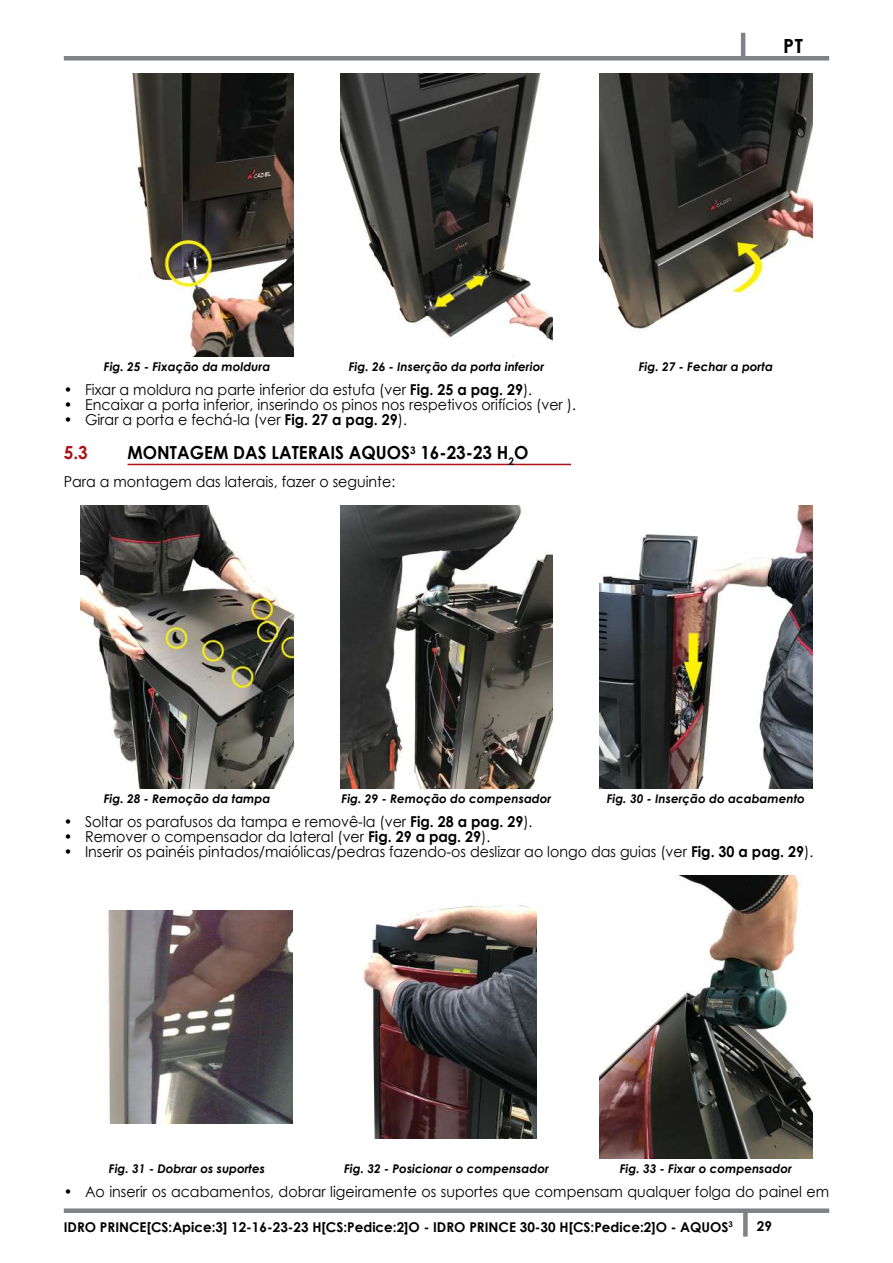
<style>
.page{position:relative;width:893px;height:1263px;background:#fff}
.page>*{position:absolute;margin:0;border:0;box-sizing:border-box;transform-origin:0 0}
.t1{font:700 19.5px "Century Gothic";color:#000}
.t2{font:700 18px "Century Gothic";color:#000;scale:.95 1}
.t3{font:700 18px "Century Gothic";color:#ad1015;scale:.95 1}
.t4{font:15px "Century Gothic";color:#000;scale:.95 1}
.t5{font:700 13.5px "Century Gothic";color:#000}
.t6{font:italic 700 12px "Century Gothic";color:#000}
.s1{font-weight:700}
</style>
<div class="page">
<div style="left:64px;top:1208px;width:765px;height:5px;background:#808285"></div>
<div style="left:64px;top:56px;width:765px;height:5px;background:#808285"></div>
<div style="left:743px;top:1211px;width:5px;height:25px;background:#808285"></div>
<hr style="left:741px;top:33px;width:4px;height:25px;background:#808285">
<hr style="left:128px;top:464px;width:443px;height:1px;background:#ad1015">
<img style="left:132px;top:73px;width:161px;height:284px">
<img style="left:340px;top:73px;width:213px;height:284px">
<img style="left:600px;top:73px;width:212px;height:258px">
<img style="left:81px;top:505px;width:212px;height:284px">
<img style="left:340px;top:505px;width:213px;height:284px">
<img style="left:600px;top:505px;width:212px;height:284px">
<img style="left:108px;top:910px;width:185px;height:213px">
<img style="left:362px;top:905px;width:175px;height:233px">
<img style="left:600px;top:875px;width:212px;height:283px">
<h1 class="t1" style="left:783px;top:31px;width:21px">PT</h1>
<p class="t6" style="left:104px;top:357px;width:168px">Fig. 25 - Fixação da moldura</p>
<p class="t6" style="left:349px;top:357px;width:197px">Fig. 26 - Inserção da porta inferior</p>
<p class="t6" style="left:639px;top:357px;width:136px">Fig. 27 - Fechar a porta</p>
<p class="t4" style="left:64px;top:379px;width:495px">• Fixar a moldura na parte inferior da estufa (ver <span class="s1">Fig. 25 a pag. 29</span>).</p>
<p class="t4" style="left:64px;top:394px;width:541px">• Encaixar a porta inferior, inserindo os pinos nos respetivos orifícios (ver ).</p>
<p class="t4" style="left:64px;top:409px;width:363px">• Girar a porta e fechá-la (ver <span class="s1">Fig. 27 a pag. 29</span>).</p>
<p class="t3" style="left:64px;top:439px;width:27px">5.3</p>
<p class="t2" style="left:128px;top:439px;width:424px">MONTAGEM DAS LATERAIS AQUOS<sup>3</sup> 16-23-23 H<sub>2</sub>O</p>
<p class="t4" style="left:64px;top:471px;width:351px">Para a montagem das laterais, fazer o seguinte:</p>
<p class="t6" style="left:104px;top:789px;width:168px">Fig. 28 - Remoção da tampa</p>
<p class="t6" style="left:342px;top:789px;width:211px">Fig. 29 - Remoção do compensador</p>
<p class="t6" style="left:607px;top:789px;width:200px">Fig. 30 - Inserção do acabamento</p>
<p class="t4" style="left:64px;top:811px;width:495px">• Soltar os parafusos da tampa e removê-la (ver <span class="s1">Fig. 28 a pag. 29</span>).</p>
<p class="t4" style="left:64px;top:826px;width:451px">• Remover o compensador da lateral (ver <span class="s1">Fig. 29 a pag. 29</span>).</p>
<p class="t4" style="left:64px;top:841px;width:790px">• Inserir os painéis pintados/maiólicas/pedras fazendo-os deslizar ao longo das guias (ver <span class="s1">Fig. 30 a pag. 29</span>).</p>
<p class="t6" style="left:109px;top:1159px;width:158px">Fig. 31 - Dobrar os suportes</p>
<p class="t6" style="left:344px;top:1159px;width:206px">Fig. 32 - Posicionar o compensador</p>
<p class="t6" style="left:620px;top:1159px;width:174px">Fig. 33 - Fixar o compensador</p>
<p class="t4" style="left:64px;top:1181px;width:807px">• Ao inserir os acabamentos, dobrar ligeiramente os suportes que compensam qualquer folga do painel em</p>
<p class="t5" style="left:64px;top:1217px;width:671px">IDRO PRINCE[CS:Apice:3] 12-16-23-23 H[CS:Pedice:2]O - IDRO PRINCE 30-30 H[CS:Pedice:2]O - AQUOS<sup>3</sup></p>
<p class="t5" style="left:757px;top:1216px;width:17px">29</p>
</div>
